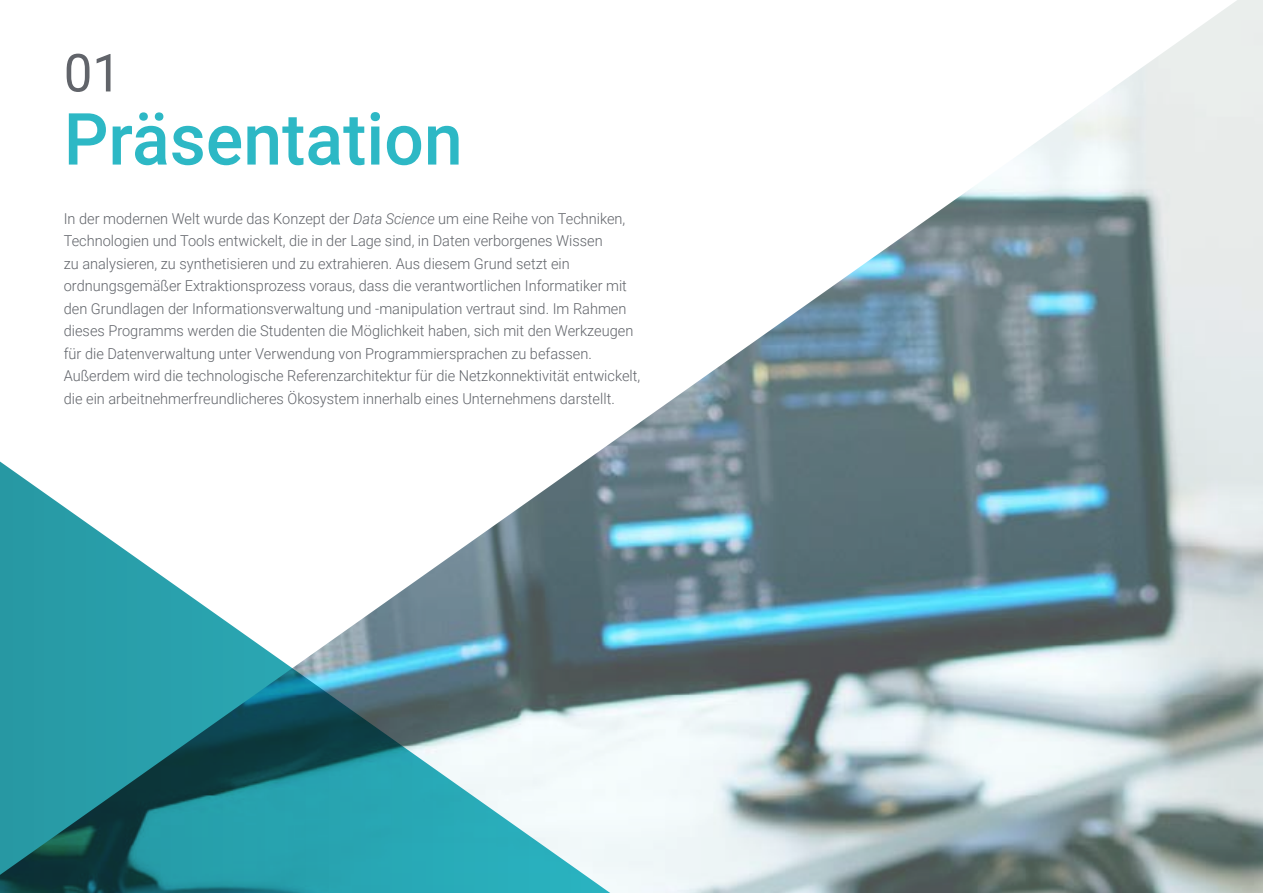
<style>
.page{position:relative;width:1263px;height:893px;background:#fff}
.page>*{position:absolute;margin:0;border:0;box-sizing:border-box;transform-origin:0 0}
.t1{font:500 72px "Roboto";color:#2db8c5}
.t2{font:52.5px "Roboto";color:#61646a}
.t3{font:300 15px/22.5px "Roboto";color:#61646a}
.s1{font-style:italic}
</style>
<div class="page">
<img style="left:607px;top:0;width:656px;height:893px">
<svg style="left:0;top:446px;width:640px;height:447px"></svg>
<h2 class="t2" style="left:64px;top:36px;width:59px">01</h2>
<h1 class="t1" style="left:64px;top:89px;width:400px">Präsentation</h1>
<p class="t3" style="left:64px;top:207px;width:578px">In der modernen Welt wurde das Konzept der <span class="s1">Data Science</span> um eine Reihe von Techniken, Technologien und Tools entwickelt, die in der Lage sind, in Daten verborgenes Wissen<br>zu analysieren, zu synthetisieren und zu extrahieren. Aus diesem Grund setzt ein ordnungsgemäßer Extraktionsprozess voraus, dass die verantwortlichen Informatiker mit den Grundlagen der Informationsverwaltung und -manipulation vertraut sind. Im Rahmen dieses Programms werden die Studenten die Möglichkeit haben, sich mit den Werkzeugen für die Datenverwaltung unter Verwendung von Programmiersprachen zu befassen.<br>Außerdem wird die technologische Referenzarchitektur für die Netzkonnektivität entwickelt, die ein arbeitnehmerfreundlicheres Ökosystem innerhalb eines Unternehmens darstellt.</p>
</div>
